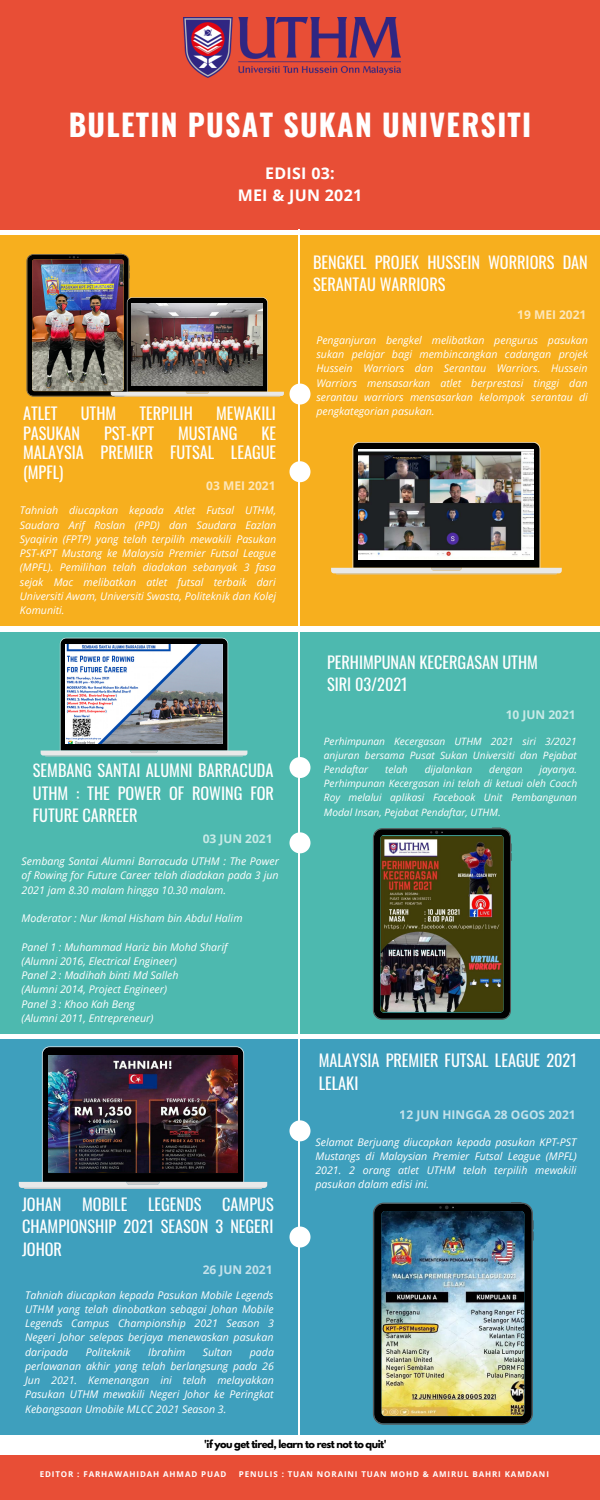
<style>
.page{position:relative;width:600px;height:1500px;background:#fff}
.page>*{position:absolute;margin:0;border:0;box-sizing:border-box;transform-origin:0 0}
.t1{font:700 30px "Oswald";letter-spacing:.045em;color:#fff}
.t2{font:16.3px/22.5px "Oswald";color:#fff;text-align:justify}
.t3{font:700 16px "Open Sans";letter-spacing:.02em;color:#fff}
.t4{font:700 12px "Open Sans";color:#fff}
.t5{font:italic 10.6px/14.2px "Open Sans";color:#fff;text-align:justify}
.t6{font:italic 10.2px/14.2px "Open Sans";color:#fff;text-align:justify}
.t7{font:700 9.8px "League Spartan";letter-spacing:-.05em;color:#000}
.t8{font:700 8px "Open Sans";letter-spacing:.11em;color:#fff}
.s1{font-style:normal}
</style>
<div class="page">
<div style="left:0;top:0;width:600px;height:230px;background:#e84e36"></div>
<div style="left:0;top:235px;width:600px;height:391px;background:#f7af1e"></div>
<div style="left:0;top:632px;width:600px;height:402px;background:#4db9af"></div>
<div style="left:0;top:1039px;width:600px;height:396px;background:#3e9fbd"></div>
<hr style="left:298px;top:230px;width:2px;height:1270px;background:#fff">
<div style="left:290px;top:384px;width:21px;height:21px;background:#fff;border-radius:50%"></div>
<div style="left:290px;top:461px;width:21px;height:21px;background:#fff;border-radius:50%"></div>
<div style="left:290px;top:757px;width:21px;height:21px;background:#fff;border-radius:50%"></div>
<div style="left:290px;top:832px;width:21px;height:21px;background:#fff;border-radius:50%"></div>
<div style="left:290px;top:1120px;width:21px;height:21px;background:#fff;border-radius:50%"></div>
<div style="left:290px;top:1227px;width:21px;height:21px;background:#fff;border-radius:50%"></div>
<img style="left:184px;top:17px;width:217px;height:60px">
<svg style="left:19px;top:1046px;width:248px;height:143px"></svg>
<img style="left:49px;top:1055px;width:188px;height:118px">
<img style="left:26px;top:254px;width:258px;height:143px">
<img style="left:132px;top:303px;width:131px;height:82px">
<svg style="left:331px;top:442px;width:231px;height:132px"></svg>
<img style="left:359px;top:450px;width:175px;height:109px">
<svg style="left:41px;top:638px;width:206px;height:119px"></svg>
<img style="left:66px;top:645px;width:156px;height:98px">
<img style="left:373px;top:828px;width:139px;height:192px">
<div style="left:0;top:1455px;width:600px;height:45px;background:#e84e36"></div>
<img style="left:373px;top:1202px;width:161px;height:223px">
<p class="t1" style="left:69px;top:101px;width:464px">BULETIN PUSAT SUKAN UNIVERSITI</p>
<p class="t3" style="left:265px;top:162px;width:71px">EDISI 03:</p>
<p class="t3" style="left:238px;top:184px;width:126px">MEI &amp; JUN 2021</p>
<p class="t2" style="left:313px;top:250px;width:276px">BENGKEL PROJEK HUSSEIN WORRIORS DAN<br>SERANTAU WARRIORS</p>
<p class="t2" style="left:23px;top:402px;width:36px">ATLET</p>
<p class="t2" style="left:81px;top:402px;width:37px">UTHM</p>
<p class="t2" style="left:139px;top:402px;width:55px">TERPILIH</p>
<p class="t2" style="left:216px;top:402px;width:61px">MEWAKILI</p>
<p class="t2" style="left:23px;top:421px;width:59px">PASUKAN</p>
<p class="t2" style="left:104px;top:421px;width:52px">PST-KPT</p>
<p class="t2" style="left:178px;top:421px;width:61px">MUSTANG</p>
<p class="t2" style="left:23px;top:423px;width:255px;line-height:19.5px;text-indent:238px">KE MALAYSIA PREMIER FUTSAL LEAGUE (MPFL)</p>
<p class="t5" style="left:20px;top:503px;width:258px">Tahniah diucapkan kepada Atlet Futsal UTHM, Saudara Arif Roslan (PPD) dan Saudara Eazlan Syaqirin (FPTP) yang telah terpilih mewakili Pasukan PST-KPT Mustang ke Malaysia Premier Futsal League (MPFL). Pemilihan telah diadakan sebanyak 3 fasa sejak Mac melibatkan atlet futsal terbaik dari Universiti Awam, Universiti Swasta, Politeknik dan Kolej Komuniti.</p>
<p class="t4" style="left:206px;top:478px;width:71px">03 MEI 2021</p>
<p class="t2" style="left:33px;top:758px;width:243px">SEMBANG SANTAI ALUMNI BARRACUDA UTHM : THE POWER OF ROWING FOR FUTURE CARREER</p>
<p class="t5" style="left:22px;top:854px;width:259px">Sembang Santai Alumni Barracuda UTHM : The Power of Rowing for Future Career telah diadakan pada 3 jun 2021 jam 8.30 malam hingga 10.30 malam.</p>
<p class="t5" style="left:22px;top:911px;width:222px">Moderator : Nur Ikmal Hisham bin Abdul Halim</p>
<p class="t5" style="left:22px;top:939px;width:207px">Panel 1 : Muhammad Hariz bin Mohd Sharif</p>
<p class="t5" style="left:22px;top:954px;width:157px">(Alumni 2016, Electrical Engineer)</p>
<p class="t5" style="left:22px;top:968px;width:158px">Panel 2 : Madihah binti Md Salleh</p>
<p class="t5" style="left:22px;top:982px;width:147px">(Alumni 2014, Project Engineer)</p>
<p class="t5" style="left:22px;top:996px;width:115px">Panel 3 : Khoo Kah Beng</p>
<p class="t5" style="left:22px;top:1011px;width:133px">(Alumni 2011, Entrepreneur)</p>
<p class="t4" style="left:203px;top:830px;width:72px">03 JUN 2021</p>
<p class="t2" style="left:22px;top:1192px;width:41px">JOHAN</p>
<p class="t2" style="left:82px;top:1192px;width:47px">MOBILE</p>
<p class="t2" style="left:148px;top:1192px;width:55px">LEGENDS</p>
<p class="t2" style="left:22px;top:1192px;width:253px;text-indent:200px">CAMPUS CHAMPIONSHIP 2021 SEASON 3 NEGERI JOHOR</p>
<p class="t5" style="left:25px;top:1287px;width:250px">Tahniah diucapkan kepada Pasukan Mobile Legends UTHM yang telah dinobatkan sebagai Johan Mobile Legends Campus Championship 2021 Season 3<br>Negeri Johor selepas berjaya menewaskan pasukan daripada</p>
<p class="t4" style="left:203px;top:1261px;width:72px">26 JUN 2021</p>
<p class="t5" style="left:25px;top:1344px;width:250px;text-indent:225px">pada perlawanan akhir yang telah berlangsung pada 26<br>Jun 2021. Kemenangan ini telah melayakkan Pasukan UTHM mewakili Negeri Johor ke Peringkat Kebangsaan Umobile MLCC 2021 Season 3.</p>
<p class="t5" style="left:86px;top:1344px;width:47px">Politeknik</p>
<p class="t5" style="left:148px;top:1344px;width:39px">Ibrahim</p>
<p class="t5" style="left:203px;top:1344px;width:31px">Sultan</p>
<p class="t4" style="left:517px;top:306px;width:71px">19 MEI 2021</p>
<p class="t5" style="left:316px;top:333px;width:273px">Penganjuran bengkel melibatkan pengurus pasukan sukan pelajar bagi membincangkan cadangan projek Hussein Warriors dan Serantau Warriors. Hussein Warriors mensasarkan atlet berprestasi tinggi dan serantau warriors mensasarkan kelompok serantau di pengkategorian pasukan.</p>
<p class="t2" style="left:327px;top:650px;width:212px">PERHIMPUNAN KECERGASAN UTHM</p>
<p class="t2" style="left:327px;top:672px;width:82px">SIRI 03/2021</p>
<p class="t4" style="left:506px;top:707px;width:72px">10 JUN 2021</p>
<p class="t6" style="left:324px;top:734px;width:254px">Perhimpunan Kecergasan UTHM 2021 siri 3/2021 anjuran bersama Pusat Sukan Universiti dan Pejabat Pendaftar</p>
<p class="t6" style="left:385px;top:762px;width:24px">telah</p>
<p class="t6" style="left:425px;top:762px;width:49px">dijalankan</p>
<p class="t6" style="left:489px;top:762px;width:35px">dengan</p>
<p class="t6" style="left:324px;top:762px;width:255px;text-indent:216px">jayanya.<br>Perhimpunan Kecergasan ini telah di ketuai oleh Coach Roy melalui aplikasi Facebook Unit Pembangunan Modal Insan, Pejabat Pendaftar, UTHM<span class="s1">.</span></p>
<p class="t2" style="left:319px;top:1049px;width:260px">MALAYSIA PREMIER FUTSAL LEAGUE 2021<br>LELAKI</p>
<p class="t4" style="left:400px;top:1106px;width:177px">12 JUN HINGGA 28 OGOS 2021</p>
<p class="t5" style="left:315px;top:1134px;width:263px">Selamat Berjuang diucapkan kepada pasukan KPT-PST Mustangs di Malaysian Premier Futsal League (MPFL)<br>2021. 2 orang atlet UTHM telah terpilih mewakili pasukan dalam edisi ini.</p>
<p class="t7" style="left:204px;top:1439px;width:184px">'if you get tired, learn to rest not to quit'</p>
<p class="t8" style="left:40px;top:1468px;width:188px">EDITOR : FARHAWAHIDAH AHMAD PUAD</p>
<p class="t8" style="left:239px;top:1468px;width:312px">PENULIS : TUAN NORAINI TUAN MOHD &amp; AMIRUL BAHRI KAMDANI</p>
</div>
